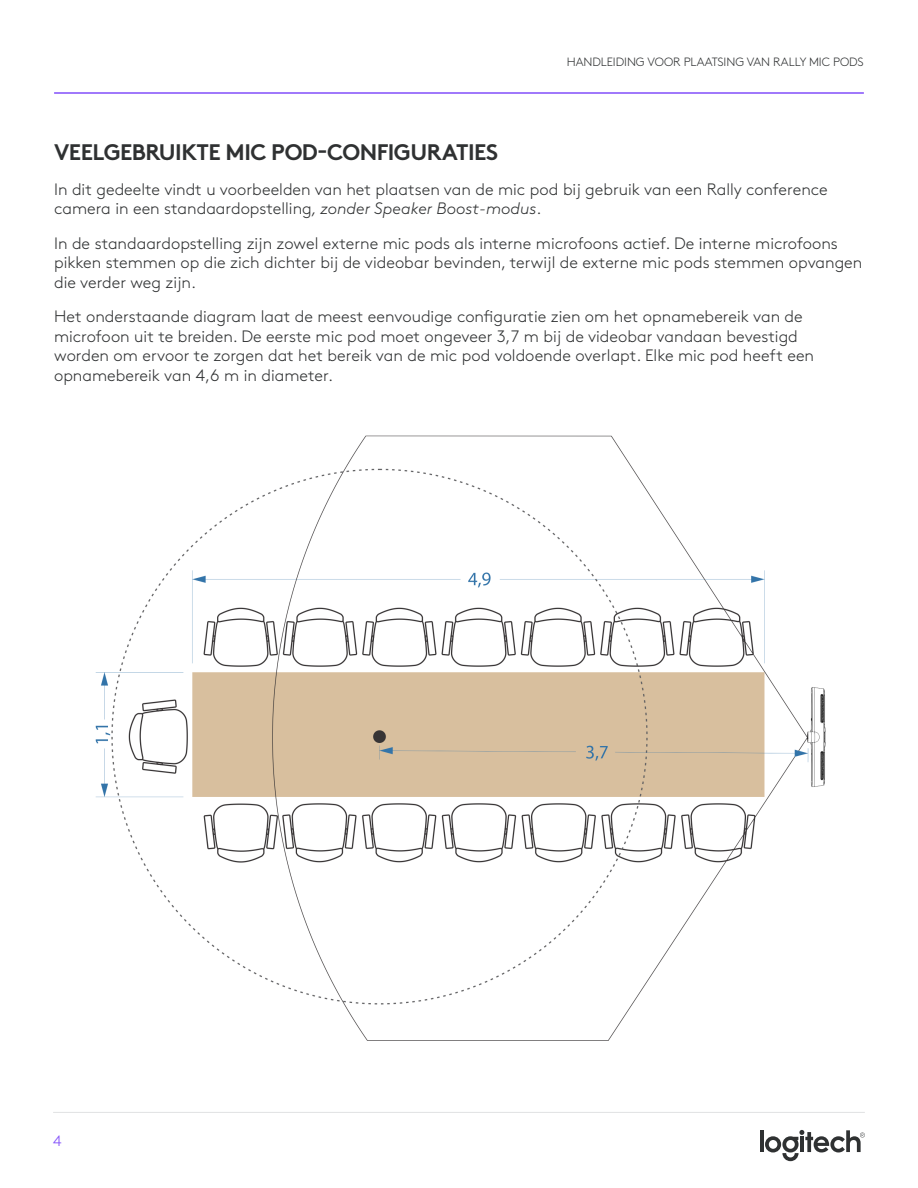
<style>
.page{position:relative;width:918px;height:1188px;background:#fff}
.page>*{position:absolute;margin:0;border:0;box-sizing:border-box;transform-origin:0 0}
.Body{font:700 22.5px "Brown Pro";letter-spacing:-.025em;color:#2f3132}
.Body-2{font:300 16.5px/19.5px "Brown Pro";color:#2f3132}
.t1{font:300 15px "Brown Pro";color:#814efa}
.t2{font:300 12px "Brown Pro";letter-spacing:-.005em;color:#2f3132}
.s1{font-style:italic}
</style>
<div class="page">
<hr style="left:760px;top:1130px;width:4px;height:22px;background:#2f3132">
<svg style="left:765px;top:1130px;width:100px;height:31px"></svg>
<hr style="left:800px;top:1137px;width:4px;height:15px;background:#2f3132">
<hr style="left:53px;top:1112px;width:812px;height:1px;background:#e1e2e3">
<hr style="left:54px;top:92px;width:810px;height:2px;background:#814efa">
<img style="left:95px;top:435px;width:730px;height:606px">
<h6 class="t2" style="left:567px;top:53px;width:299px">HANDLEIDING VOOR PLAATSING VAN RALLY MIC PODS</h6>
<p class="Body" style="left:54px;top:134px;width:446px">VEELGEBRUIKTE MIC POD-CONFIGURATIES</p>
<p class="Body-2" style="left:54px;top:178px;width:775px">In dit gedeelte vindt u voorbeelden van het plaatsen van de mic pod bij gebruik van een Rally conference camera in een standaardopstelling<span class="s1">, zonder Speaker Boost-modus</span>.</p>
<p class="Body-2" style="left:54px;top:232px;width:810px">In de standaardopstelling zijn zowel externe mic pods als interne microfoons actief. De interne microfoons pikken stemmen op die zich dichter bij de videobar bevinden, terwijl de externe mic pods stemmen opvangen die verder weg zijn.</p>
<p class="Body-2" style="left:54px;top:306px;width:762px">Het onderstaande diagram laat de meest eenvoudige configuratie zien om het opnamebereik van de microfoon uit te breiden. De eerste mic pod moet ongeveer 3,7 m bij de videobar vandaan bevestigd worden om ervoor te zorgen dat het bereik van de mic pod voldoende overlapt. Elke mic pod heeft een opnamebereik van 4,6 m in diameter.</p>
<p class="t1" style="left:53px;top:1130px;width:10px">4</p>
</div>
